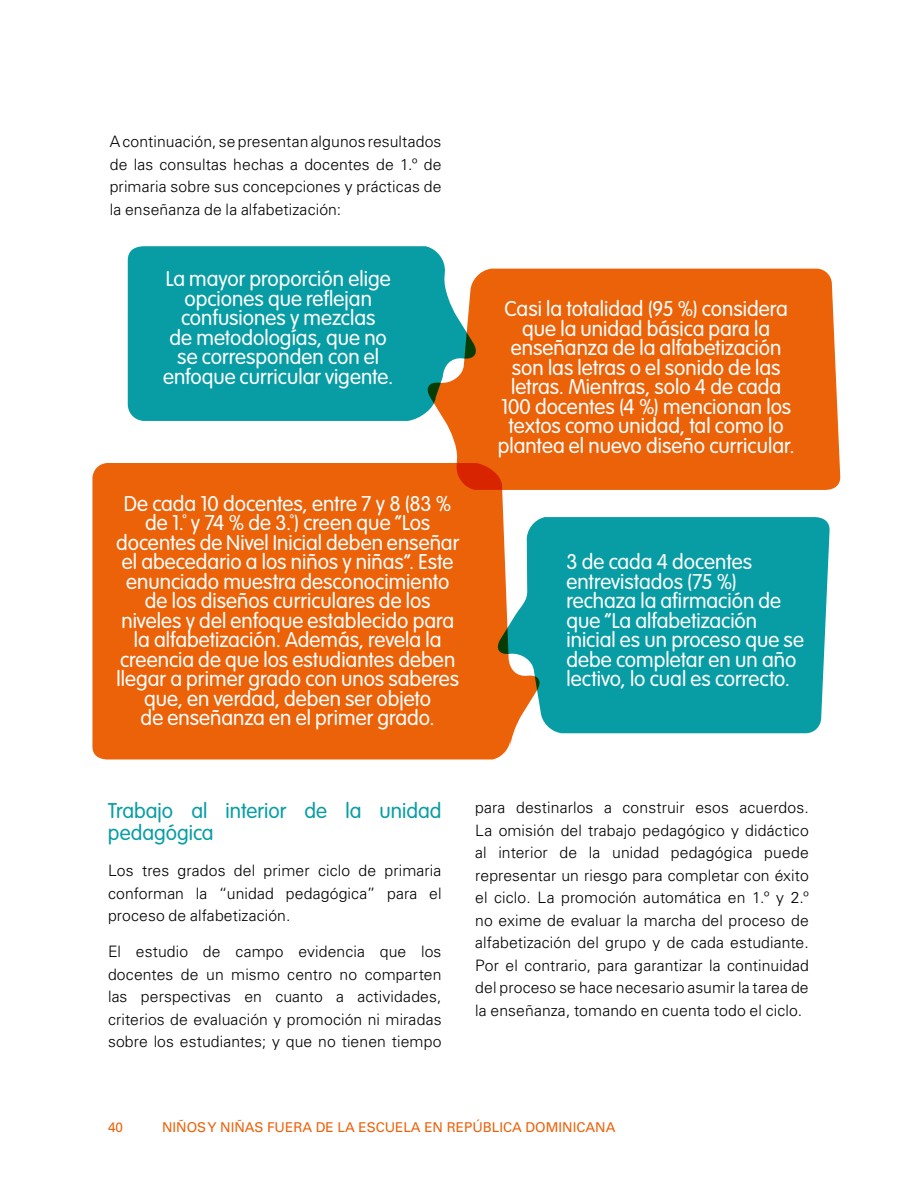
<style>
.page{position:relative;width:918px;height:1188px;background:#fff}
.page>*{position:absolute;margin:0;border:0;box-sizing:border-box;transform-origin:0 0}
.t1{font:300 21px/19.5px "VAG Rounded Std";color:#fff;text-align:center}
.t2{font:300 21px/22.5px "VAG Rounded Std";color:#089da4}
.t3{font:300 15.75px/22.5px "Univers LT Std";letter-spacing:.01em;color:#000;text-align:justify}
.t4{font:13.5px "Univers LT Std";color:#eb6209}
</style>
<div class="page">
<div style="left:127px;top:246px;width:318px;height:175px;background:#089da4"></div>
<div style="left:92px;top:463px;width:422px;height:296px;background:#eb6209"></div>
<svg style="left:426px;top:269px;width:415px;height:221px;background:#e26a19"></svg>
<svg style="left:496px;top:517px;width:334px;height:216px;background:#219fa1"></svg>
<p class="t3" style="left:110px;top:131px;width:333px">A continuación, se presentan algunos resultados de las consultas hechas a docentes de 1.º de primaria sobre sus concepciones y prácticas de la enseñanza de la alfabetización:</p>
<p class="t1" style="left:163px;top:270px;width:232px">La mayor proporción elige opciones que reflejan confusiones y mezclas<br>de metodologías, que no se corresponden con el enfoque curricular vigente.</p>
<p class="t1" style="left:116px;top:494px;width:345px">De cada 10 docentes, entre 7 y 8 (83 % de 1.<sup>º</sup> y 74 % de 3.<sup>º</sup>) creen que “Los docentes de Nivel Inicial deben enseñar el abecedario a los niños y niñas”. Este enunciado muestra desconocimiento de los diseños curriculares de los niveles y del enfoque establecido para la alfabetización. Además, revela la creencia de que los estudiantes deben llegar a primer grado con unos saberes que, en verdad, deben ser objeto<br>de enseñanza en el primer grado.</p>
<p class="t1" style="left:498px;top:300px;width:298px">Casi la totalidad (95 %) considera que la unidad básica para la enseñanza de la alfabetización son las letras o el sonido de las letras. Mientras, solo 4 de cada<br>100 docentes (4 %) mencionan los textos como unidad, tal como lo plantea el nuevo diseño curricular.</p>
<p class="t1" style="left:566px;top:553px;width:239px;text-align:left">3 de cada 4 docentes entrevistados (75 %) rechaza la afirmación de que “La alfabetización inicial es un proceso que se debe completar en un año lectivo, lo cual es correcto.</p>
<p class="t2" style="left:108px;top:800px;width:335px">Trabajo al interior de la unidad pedagógica</p>
<p class="t3" style="left:108px;top:859px;width:335px">Los tres grados del primer ciclo de primaria conforman la “unidad pedagógica” para el proceso de alfabetización.</p>
<p class="t3" style="left:108px;top:940px;width:335px">El estudio de campo evidencia que los docentes de un mismo centro no comparten las perspectivas en cuanto a actividades, criterios de evaluación y promoción ni miradas sobre los estudiantes; y que no tienen tiempo</p>
<p class="t3" style="left:475px;top:796px;width:335px">para destinarlos a construir esos acuerdos.<br>La omisión del trabajo pedagógico y didáctico al interior de la unidad pedagógica puede representar un riesgo para completar con éxito el ciclo. La promoción automática en 1.º y 2.º no exime de evaluar la marcha del proceso de alfabetización del grupo y de cada estudiante.<br>Por el contrario, para garantizar la continuidad del proceso se hace necesario asumir la tarea de la enseñanza, tomando en cuenta todo el ciclo.</p>
<p class="t4" style="left:108px;top:1120px;width:17px">40</p>
<p class="t4" style="left:162px;top:1120px;width:455px">NIÑOS Y NIÑAS FUERA DE LA ESCUELA EN REPÚBLICA DOMINICANA</p>
</div>
